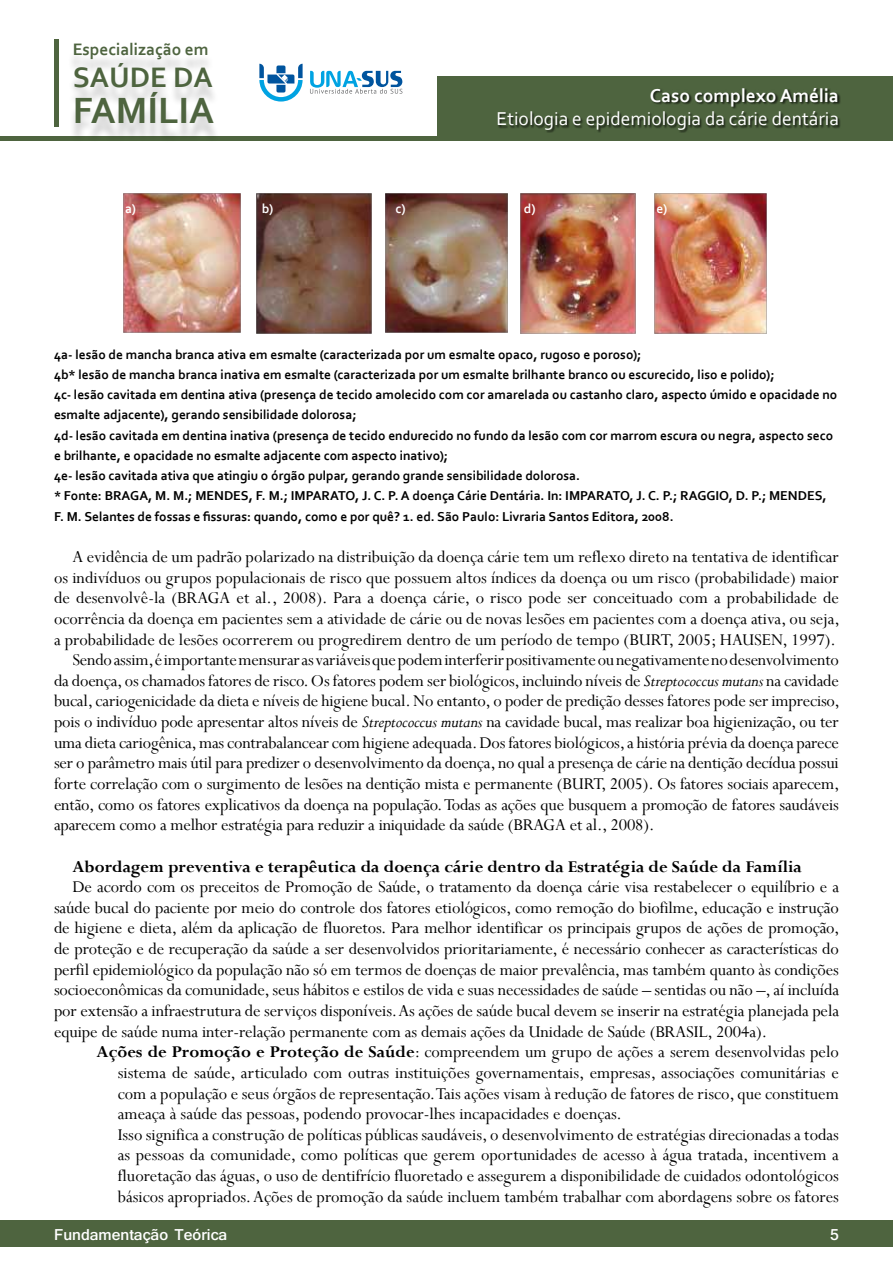
<style>
.page{position:relative;width:893px;height:1263px;background:#fff}
.page>*{position:absolute;margin:0;border:0;box-sizing:border-box;transform-origin:0 0}
.t1{font:700 38.25px "Corbel";color:#4e643f}
.t2{font:700 29.55px "Corbel";color:#4e643f}
.t3{font:19.5px "Corbel";color:#fff}
.t4{font:700 19.5px "Corbel";color:#fff}
.t5{font:18.3px/20.7px "Perpetua";color:#000;text-align:justify}
.t6{font:700 18.3px "Perpetua";color:#000}
.t7{font:700 17.4px "Corbel";color:#4e643f}
.t8{font:700 16.5px "Shruti";color:#fff}
.t9{font:700 13.5px/20.2px "Corbel";color:#000}
.t10{font:700 13.5px "Corbel";color:#fff}
.s1{font-style:italic}
.s2{font-weight:700}
</style>
<div class="page">
<div style="left:0;top:1220px;width:893px;height:27px;background:#4e643f"></div>
<hr style="left:0;top:136px;width:893px;height:4px;background:#4e643f">
<div style="left:438px;top:77px;width:455px;height:63px;background:#4e643f"></div>
<div style="left:54px;top:39px;width:5px;height:87px;background:#4e643f"></div>
<div style="left:67px;top:49px;width:153px;height:94px;background:#000;opacity:.2"></div>
<div style="left:497px;top:88px;width:344px;height:45px;background:#000;opacity:.75"></div>
<svg style="left:259px;top:64px;width:44px;height:38px"></svg>
<svg style="left:310px;top:71px;width:92px;height:23px"></svg>
<img style="left:123px;top:193px;width:644px;height:141px">
<p class="t7" style="left:73px;top:38px;width:137px">Especialização em</p>
<h2 class="t2" style="left:73px;top:58px;width:142px">SAÚDE DA</h2>
<h1 class="t1" style="left:73px;top:87px;width:143px">FAMÍLIA</h1>
<p class="t4" style="left:650px;top:84px;width:191px">Caso complexo Amélia</p>
<p class="t3" style="left:497px;top:107px;width:344px">Etiologia e epidemiologia da cárie dentária</p>
<p class="t10" style="left:125px;top:200px;width:13px">a)</p>
<p class="t10" style="left:262px;top:200px;width:13px">b)</p>
<p class="t10" style="left:395px;top:200px;width:12px">c)</p>
<p class="t10" style="left:524px;top:200px;width:13px">d)</p>
<p class="t10" style="left:657px;top:200px;width:12px">e)</p>
<p class="t9" style="left:54px;top:344px;width:785px">4a- lesão de mancha branca ativa em esmalte (caracterizada por um esmalte opaco, rugoso e poroso);<br>4b* lesão de mancha branca inativa em esmalte (caracterizada por um esmalte brilhante branco ou escurecido, liso e polido);<br>4c- lesão cavitada em dentina ativa (presença de tecido amolecido com cor amarelada ou castanho claro, aspecto úmido e opacidade no esmalte adjacente), gerando sensibilidade dolorosa;<br>4d- lesão cavitada em dentina inativa (presença de tecido endurecido no fundo da lesão com cor marrom escura ou negra, aspecto seco e brilhante, e opacidade no esmalte adjacente com aspecto inativo);<br>4e- lesão cavitada ativa que atingiu o órgão pulpar, gerando grande sensibilidade dolorosa.<br>* Fonte: BRAGA, M. M.; MENDES, F. M.; IMPARATO, J. C. P. A doença Cárie Dentária. In: IMPARATO, J. C. P.; RAGGIO, D. P.; MENDES, F. M. Selantes de fossas e fissuras: quando, como e por quê? 1. ed. São Paulo: Livraria Santos Editora, 2008.</p>
<p class="t5" style="left:72px;top:546px;width:768px">A evidência de um padrão polarizado na distribuição da doença cárie tem um reflexo direto na tentativa de identificar</p>
<p class="t5" style="left:54px;top:567px;width:786px">os indivíduos ou grupos populacionais de risco que possuem altos índices da doença ou um risco (probabilidade) maior</p>
<p class="t5" style="left:54px;top:587px;width:786px">de desenvolvê-la (BRAGA et al., 2008). Para a doença cárie, o risco pode ser conceituado com a probabilidade de</p>
<p class="t5" style="left:54px;top:608px;width:787px">ocorrência da doença em pacientes sem a atividade de cárie ou de novas lesões em pacientes com a doença ativa, ou seja,</p>
<p class="t5" style="left:54px;top:628px;width:783px">a probabilidade de lesões ocorrerem ou progredirem dentro de um período de tempo (BURT, 2005; HAUSEN, 1997).</p>
<p class="t5" style="left:72px;top:649px;width:768px">Sendo assim, é importante mensurar as variáveis que podem interferir positivamente ou negativamente no desenvolvimento</p>
<p class="t5" style="left:54px;top:670px;width:786px">da doença, os chamados fatores de risco. Os fatores podem ser biológicos, incluindo níveis de <span class="s1">Streptococcus mutans</span> na cavidade</p>
<p class="t5" style="left:54px;top:690px;width:787px">bucal, cariogenicidade da dieta e níveis de higiene bucal. No entanto, o poder de predição desses fatores pode ser impreciso,</p>
<p class="t5" style="left:54px;top:711px;width:786px">pois o indivíduo pode apresentar altos níveis de <span class="s1">Streptococcus mutans</span> na cavidade bucal, mas realizar boa higienização, ou ter</p>
<p class="t5" style="left:54px;top:732px;width:786px">uma dieta cariogênica, mas contrabalancear com higiene adequada. Dos fatores biológicos, a história prévia da doença parece</p>
<p class="t5" style="left:54px;top:752px;width:786px">ser o parâmetro mais útil para predizer o desenvolvimento da doença, no qual a presença de cárie na dentição decídua possui</p>
<p class="t5" style="left:54px;top:773px;width:787px">forte correlação com o surgimento de lesões na dentição mista e permanente (BURT, 2005). Os fatores sociais aparecem,</p>
<p class="t5" style="left:54px;top:794px;width:786px">então, como os fatores explicativos da doença na população. Todas as ações que busquem a promoção de fatores saudáveis</p>
<p class="t5" style="left:54px;top:814px;width:602px">aparecem como a melhor estratégia para reduzir a iniquidade da saúde (BRAGA et al., 2008).</p>
<p class="t6" style="left:72px;top:855px;width:731px">Abordagem preventiva e terapêutica da doença cárie dentro da Estratégia de Saúde da Família</p>
<p class="t5" style="left:54px;top:876px;width:787px;text-indent:18px">De acordo com os preceitos de Promoção de Saúde, o tratamento da doença cárie visa restabelecer o equilíbrio e a saúde bucal do paciente por meio do controle dos fatores etiológicos, como remoção do biofilme, educação e instrução de higiene e dieta, além da aplicação de fluoretos. Para melhor identificar os principais grupos de ações de promoção, de proteção e de recuperação da saúde a ser desenvolvidos prioritariamente, é necessário conhecer as características do perfil epidemiológico da população não só em termos de doenças de maior prevalência, mas também quanto às condições socioeconômicas da comunidade, seus hábitos e estilos de vida e suas necessidades de saúde – sentidas ou não –, aí incluída por extensão a infraestrutura de serviços disponíveis. As ações de saúde bucal devem se inserir na estratégia planejada pela equipe de saúde numa inter-relação permanente com as demais ações da Unidade de Saúde (BRASIL, 2004a).</p>
<p class="t5" style="left:118px;top:1041px;width:723px;text-align:left;text-indent:-21px"><span class="s2">Ações de Promoção e Proteção de Saúde</span>: compreendem um grupo de ações a serem desenvolvidas pelo sistema de saúde, articulado com outras instituições governamentais, empresas, associações comunitárias e com a população e seus órgãos de representação. Tais ações visam à redução de fatores de risco, que constituem ameaça à saúde das pessoas, podendo provocar-lhes incapacidades e doenças.<br>Isso significa a construção de políticas públicas saudáveis, o desenvolvimento de estratégias direcionadas a todas as pessoas da comunidade, como políticas que gerem oportunidades de acesso à água tratada, incentivem a fluoretação das águas, o uso de dentifrício fluoretado e assegurem a disponibilidade de cuidados odontológicos básicos apropriados. Ações de promoção da saúde incluem também trabalhar com abordagens sobre os fatores</p>
<p class="t8" style="left:54px;top:1225px;width:175px">Fundamentação Teórica</p>
<p class="t8" style="left:830px;top:1225px;width:10px">5</p>
</div>
